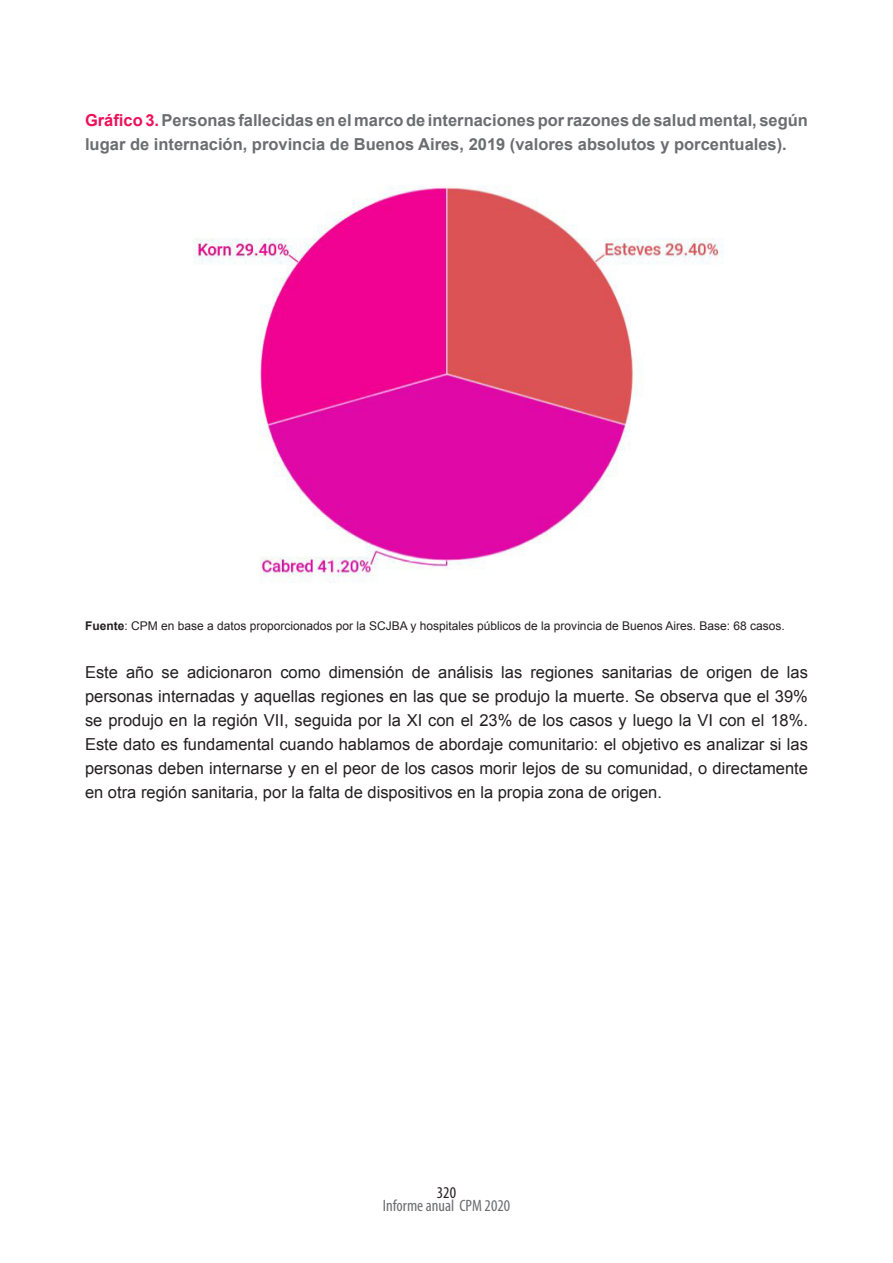
<style>
.page{position:relative;width:893px;height:1263px;background:#fff}
.page>*{position:absolute;margin:0;border:0;box-sizing:border-box;transform-origin:0 0}
.t1{font:16.5px/24px "Arial";color:#231f20;text-align:justify}
.t2{font:700 16.5px/24px "Arial";color:#6c6d70}
.t3{font:condensed 16.5px "Myriad Pro";color:#6c6d70}
.t4{font:condensed 16.5px "Myriad Pro";color:#231f20}
.t5{font:12px "Arial";color:#231f20}
.s1{color:#ee1059}
.s2{font-weight:700}
</style>
<div class="page">
<img style="left:193px;top:185px;width:531px;height:398px">
<p class="t2" style="left:85px;top:109px;width:724px"><span class="s1">Gráfico3.</span>Personas fallecidas enel marcode internacionesporrazonesde salud mental, según lugar de internación, provincia de Buenos Aires, 2019 (valores absolutos y porcentuales).</p>
<p class="t5" style="left:85px;top:618px;width:701px"><span class="s2">Fuente</span>: CPM en base a datos proporcionados por la SCJBA y hospitales públicos de la provincia de Buenos Aires. Base: 68 casos.</p>
<p class="t1" style="left:85px;top:660px;width:724px">Este año se adicionaron como dimensión de análisis las regiones sanitarias de origen de las personas internadas y aquellas regiones en las que se produjo la muerte. Se observa que el 39% se produjo en la región VII, seguida por la XI con el 23% de los casos y luego la VI con el 18%.<br>Este dato es fundamental cuando hablamos de abordaje comunitario: el objetivo es analizar si las personas deben internarse y en el peor de los casos morir lejos de su comunidad, o directamente en otra región sanitaria, por la falta de dispositivos en la propia zona de origen.</p>
<p class="t4" style="left:437px;top:1182px;width:21px">320</p>
<p class="t3" style="left:383px;top:1196px;width:129px">Informe anual CPM 2020</p>
</div>
